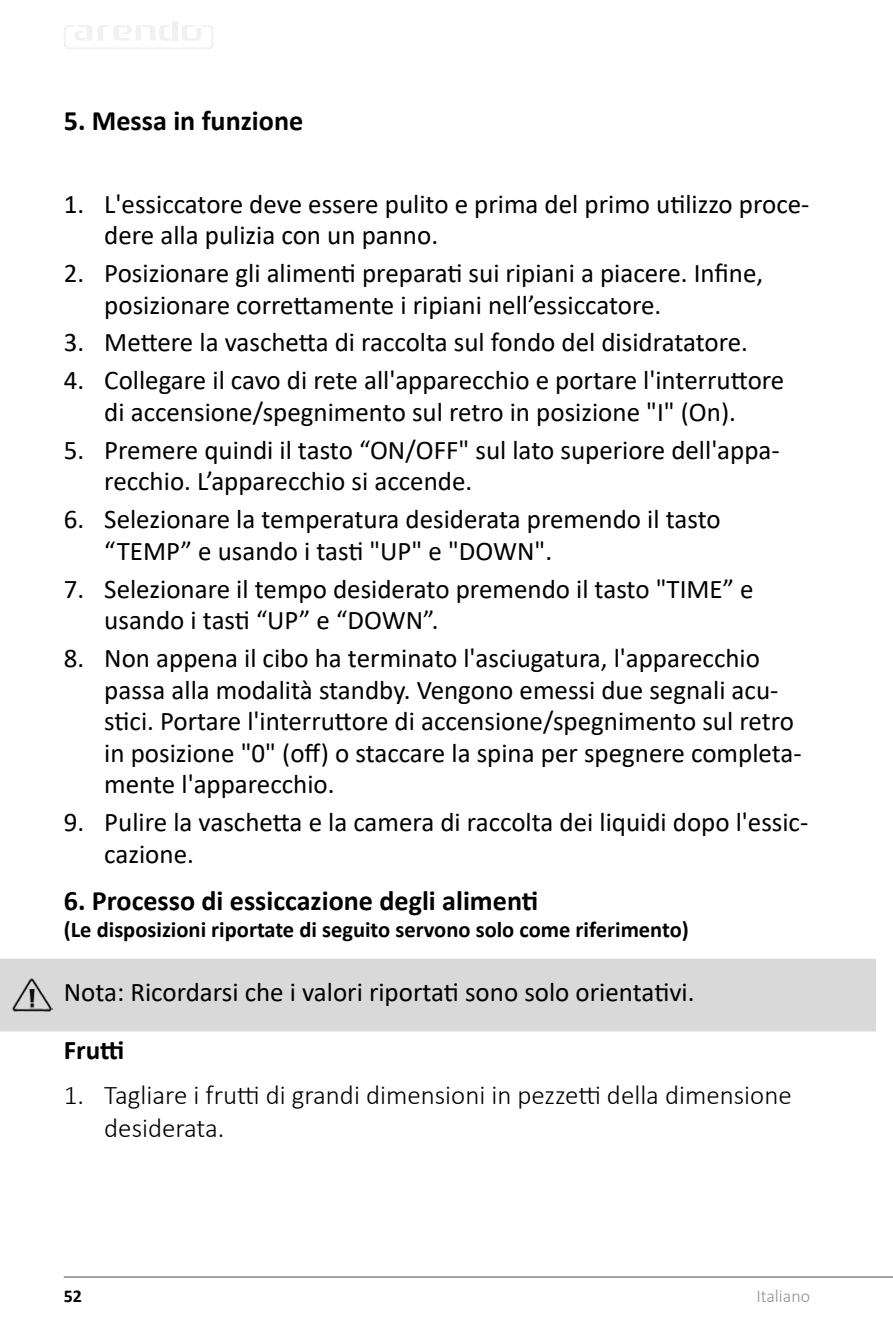
<style>
.page{position:relative;width:893px;height:1340px;background:#fff}
.page>*{position:absolute;margin:0;border:0;box-sizing:border-box;transform-origin:0 0}
.Überschrift{font:700 28.12px "Calibri";color:#000}
.Überschrift-2{font:27px/31.5px "Calibri";color:#000}
.t1{font:300 27px/32.4px "Calibri";color:#000}
.Überschrift-3{font:700 27px "Calibri";color:#000}
.Überschrift-4{font:700 22.5px "Calibri";color:#000}
.t2{font:300 18px "Calibri";color:#939393}
.t3{font:700 18px "Calibri";color:#000}
</style>
<div class="page">
<hr style="left:64px;top:1276px;width:829px;height:1px;background:#939393">
<div style="left:172px;top:21px;width:6px;height:19px;background:#f1f1f1"></div>
<svg style="left:64px;top:25px;width:149px;height:24px"></svg>
<div style="left:0;top:959px;width:876px;height:72px;background:#d9d9d9"></div>
<img style="left:13px;top:978px;width:40px;height:33px">
<p class="Überschrift" style="left:64px;top:100px;width:241px">5. Messa in funzione</p>
<p class="Überschrift-2" style="left:104px;top:187px;width:707px;text-indent:-40px">1. L'essiccatore deve essere pulito e prima del primo utilizzo proce&shy;dere alla pulizia con un panno.</p>
<p class="Überschrift-2" style="left:104px;top:257px;width:660px;text-indent:-40px">2. Posizionare gli alimenti preparati sui ripiani a piacere. Infine, posizionare correttamente i ripiani nell’essiccatore.</p>
<p class="Überschrift-2" style="left:64px;top:326px;width:686px">3. Mettere la vaschetta di raccolta sul fondo del disidratatore.</p>
<p class="Überschrift-2" style="left:64px;top:364px;width:722px;text-align:center">4. Collegare il cavo di rete all'apparecchio e portare l'interruttore di accensione/spegnimento sul retro in posizione "I" (On).</p>
<p class="Überschrift-2" style="left:104px;top:433px;width:677px;text-indent:-40px">5. Premere quindi il tasto “ON/OFF" sul lato superiore dell'appa&shy;recchio. L’apparecchio si accende.</p>
<p class="Überschrift-2" style="left:104px;top:503px;width:618px;text-indent:-40px">6. Selezionare la temperatura desiderata premendo il tasto “TEMP” e usando i tasti "UP" e "DOWN".</p>
<p class="Überschrift-2" style="left:104px;top:572px;width:651px;text-indent:-40px">7. Selezionare il tempo desiderato premendo il tasto "TIME” e usando i tasti “UP” e “DOWN”.</p>
<p class="Überschrift-2" style="left:104px;top:641px;width:699px;text-indent:-40px">8. Non appena il cibo ha terminato l'asciugatura, l'apparecchio passa alla modalità standby. Vengono emessi due segnali acu&shy;stici. Portare l'interruttore di accensione/spegnimento sul retro in posizione "0" (off) o staccare la spina per spegnere completa&shy;mente l'apparecchio.</p>
<p class="Überschrift-2" style="left:104px;top:805px;width:706px;line-height:32.4px;text-indent:-40px">9. Pulire la vaschetta e la camera di raccolta dei liquidi dopo l'essic&shy;cazione.</p>
<p class="Überschrift" style="left:64px;top:880px;width:476px">6. Processo di essiccazione degli alimenti</p>
<p class="Überschrift-4" style="left:64px;top:913px;width:627px">(Le disposizioni riportate di seguito servono solo come riferimento)</p>
<p class="Überschrift-2" style="left:64px;top:975px;width:632px">Nota: Ricordarsi che i valori riportati sono solo orientativi.</p>
<p class="Überschrift-3" style="left:64px;top:1031px;width:62px">Frutti</p>
<p class="t1" style="left:104px;top:1078px;width:689px;text-indent:-40px">1. Tagliare i frutti di grandi dimensioni in pezzetti della dimensione desiderata.</p>
<p class="t3" style="left:64px;top:1283px;width:20px">52</p>
<p class="t2" style="left:756px;top:1284px;width:55px">Italiano</p>
</div>
